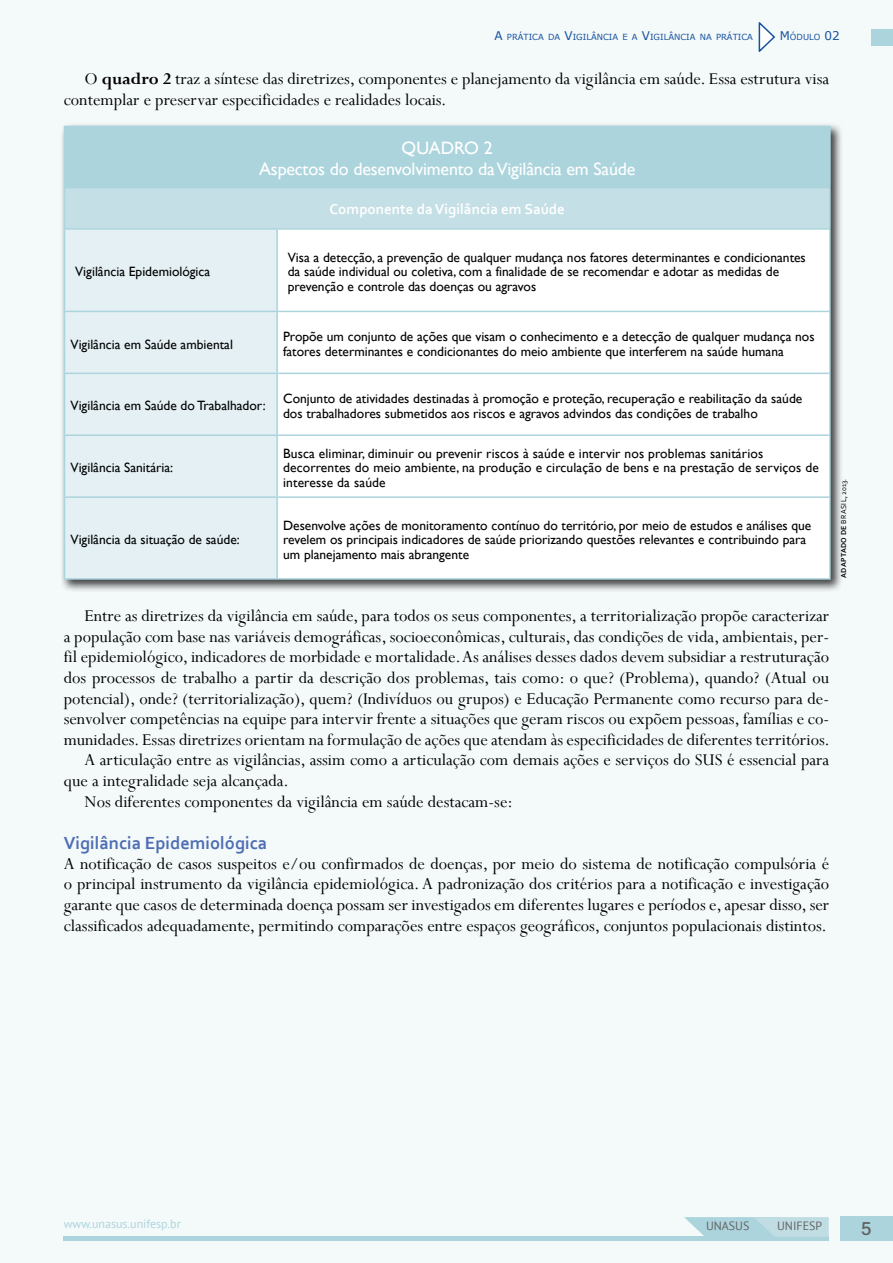
<style>
.page{position:relative;width:893px;height:1263px;background:#f4f9fa}
.page>*{position:absolute;margin:0;border:0;box-sizing:border-box;transform-origin:0 0}
.t1{font:700 19.5px "Shruti";color:#646363}
.t2{font:18.3px/20.7px "Perpetua";color:#000}
.t3{font:700 18.3px "Corbel";color:#4e6eb3}
.t4{font:18px/20.7px "Gill Sans";letter-spacing:-.01em;color:#fff;text-align:center}
.t5{font:700 15px "Corbel";color:#fff}
.t6{font:13.5px/14.7px "Gill Sans";color:#000}
.t7{font:12px "PT Sans";color:#acd4dc}
.t8{font:12px "PT Sans";color:#646363}
.t9{font:8.4px "Verdana";color:#1652a0}
.t10{font:7.5px "Corbel";letter-spacing:.04em;color:#000}
.s1{font-size:12px}
.s2{font-weight:700}
</style>
<div class="page">
<div style="left:872px;top:29px;width:21px;height:16px;background:#acd4dc"></div>
<div style="left:64px;top:1236px;width:765px;height:5px;background:#acd4dc"></div>
<div style="left:840px;top:1217px;width:53px;height:24px;background:#acd4dc"></div>
<svg style="left:684px;top:1217px;width:145px;height:20px;background:#b9dae1"></svg>
<svg style="left:758px;top:22px;width:18px;height:30px"></svg>
<div style="left:60px;top:122px;width:783px;height:470px;background:#000;opacity:.75"></div>
<div style="left:65px;top:126px;width:765px;height:62px;background:#acd4dc"></div>
<div style="left:65px;top:188px;width:765px;height:41px;background:#c4dfe5"></div>
<div style="left:65px;top:230px;width:211px;height:348px;background:#e4f0f4"></div>
<div style="left:278px;top:230px;width:551px;height:348px;background:#fff"></div>
<hr style="left:64px;top:127px;width:1px;height:60px;background:#acd4dc">
<hr style="left:64px;top:126px;width:213px;height:1px;background:#acd4dc">
<hr style="left:277px;top:126px;width:554px;height:1px;background:#acd4dc">
<hr style="left:829px;top:127px;width:2px;height:60px;background:#acd4dc">
<hr style="left:64px;top:188px;width:1px;height:40px;background:#acd4dc">
<hr style="left:64px;top:187px;width:213px;height:1px;background:#acd4dc">
<hr style="left:277px;top:187px;width:554px;height:1px;background:#acd4dc">
<hr style="left:829px;top:188px;width:2px;height:40px;background:#acd4dc">
<hr style="left:64px;top:230px;width:1px;height:81px;background:#acd4dc">
<hr style="left:64px;top:228px;width:213px;height:2px;background:#acd4dc">
<hr style="left:276px;top:230px;width:2px;height:81px;background:#acd4dc">
<hr style="left:277px;top:228px;width:554px;height:2px;background:#acd4dc">
<hr style="left:829px;top:230px;width:2px;height:81px;background:#acd4dc">
<hr style="left:64px;top:312px;width:1px;height:61px;background:#acd4dc">
<hr style="left:64px;top:311px;width:213px;height:1px;background:#acd4dc">
<hr style="left:276px;top:312px;width:2px;height:61px;background:#acd4dc">
<hr style="left:277px;top:311px;width:554px;height:1px;background:#acd4dc">
<hr style="left:829px;top:312px;width:2px;height:61px;background:#acd4dc">
<hr style="left:64px;top:374px;width:1px;height:60px;background:#acd4dc">
<hr style="left:64px;top:436px;width:1px;height:60px;background:#acd4dc">
<hr style="left:64px;top:498px;width:1px;height:80px;background:#acd4dc">
<hr style="left:64px;top:373px;width:213px;height:1px;background:#acd4dc">
<hr style="left:64px;top:434px;width:213px;height:2px;background:#acd4dc">
<hr style="left:64px;top:496px;width:213px;height:2px;background:#acd4dc">
<hr style="left:64px;top:578px;width:213px;height:2px;background:#acd4dc">
<hr style="left:276px;top:374px;width:2px;height:60px;background:#acd4dc">
<hr style="left:276px;top:436px;width:2px;height:60px;background:#acd4dc">
<hr style="left:276px;top:498px;width:2px;height:80px;background:#acd4dc">
<hr style="left:277px;top:373px;width:554px;height:1px;background:#acd4dc">
<hr style="left:829px;top:374px;width:2px;height:60px;background:#acd4dc">
<hr style="left:829px;top:436px;width:2px;height:60px;background:#acd4dc">
<hr style="left:829px;top:498px;width:2px;height:80px;background:#acd4dc">
<hr style="left:277px;top:434px;width:554px;height:2px;background:#acd4dc">
<hr style="left:277px;top:496px;width:554px;height:2px;background:#acd4dc">
<hr style="left:277px;top:578px;width:554px;height:2px;background:#acd4dc">
<p class="t9" style="left:494px;top:31px;width:260px"><span class="s1">A</span> PRÁTICA DA <span class="s1">V</span>IGILÂNCIA E A <span class="s1">V</span>IGILÂNCIA NA PRÁTICA</p>
<p class="t9" style="left:780px;top:31px;width:62px"><span class="s1">M</span>ÓDULO <span class="s1">02</span></p>
<p class="t2" style="left:64px;top:68px;width:767px;text-indent:21px">O <span class="s2">quadro 2</span> traz a síntese das diretrizes, componentes e planejamento da vigilância em saúde. Essa estrutura visa contemplar e preservar especificidades e realidades locais.</p>
<p class="t6" style="left:75px;top:265px;width:137px">Vigilância Epidemiológica</p>
<p class="t4" style="left:259px;top:138px;width:378px">QUADRO 2<br>Aspectos do desenvolvimento da Vigilância em Saúde</p>
<p class="t5" style="left:330px;top:200px;width:237px">Componente da Vigilância em Saúde</p>
<p class="t6" style="left:288px;top:250px;width:520px">Visa a detecção, a prevenção de qualquer mudança nos fatores determinantes e condicionantes da saúde individual ou coletiva, com a finalidade de se recomendar e adotar as medidas de prevenção e controle das doenças ou agravos</p>
<p class="t6" style="left:71px;top:337px;width:164px">Vigilância em Saúde ambiental</p>
<p class="t6" style="left:283px;top:330px;width:533px">Propõe um conjunto de ações que visam o conhecimento e a detecção de qualquer mudança nos fatores determinantes e condicionantes do meio ambiente que interferem na saúde humana</p>
<p class="t6" style="left:71px;top:399px;width:197px">Vigilância em Saúde do Trabalhador:</p>
<p class="t6" style="left:283px;top:391px;width:521px">Conjunto de atividades destinadas à promoção e proteção, recuperação e reabilitação da saúde dos trabalhadores submetidos aos riscos e agravos advindos das condições de trabalho</p>
<p class="t6" style="left:71px;top:461px;width:104px">Vigilância Sanitária:</p>
<p class="t6" style="left:71px;top:533px;width:171px">Vigilância da situação de saúde:</p>
<p class="t6" style="left:283px;top:446px;width:537px">Busca eliminar, diminuir ou prevenir riscos à saúde e intervir nos problemas sanitários decorrentes do meio ambiente, na produção e circulação de bens e na prestação de serviços de interesse da saúde</p>
<p class="t6" style="left:283px;top:518px;width:530px">Desenvolve ações de monitoramento contínuo do território, por meio de estudos e análises que revelem os principais indicadores de saúde priorizando questões relevantes e contribuindo para um planejamento mais abrangente</p>
<p class="t10" style="left:839px;top:578px;width:101px;rotate:-90deg"><span class="s2">ADAPTADO DE</span> BRASIL, 2013.</p>
<p class="t2" style="left:84px;top:605px;width:746px">Entre as diretrizes da vigilância em saúde, para todos os seus componentes, a territorialização propõe caracterizar</p>
<p class="t2" style="left:64px;top:626px;width:767px">a população com base nas variáveis demográficas, socioeconômicas, culturais, das condições de vida, ambientais, per-</p>
<p class="t2" style="left:64px;top:646px;width:767px">fil epidemiológico, indicadores de morbidade e mortalidade. As análises desses dados devem subsidiar a restruturação</p>
<p class="t2" style="left:64px;top:667px;width:767px">dos processos de trabalho a partir da descrição dos problemas, tais como: o que? (Problema), quando? (Atual ou</p>
<p class="t2" style="left:64px;top:687px;width:767px">potencial), onde? (territorialização), quem? (Indivíduos ou grupos) e Educação Permanente como recurso para de-</p>
<p class="t2" style="left:64px;top:708px;width:767px">senvolver competências na equipe para intervir frente a situações que geram riscos ou expõem pessoas, famílias e co-</p>
<p class="t2" style="left:64px;top:729px;width:764px">munidades. Essas diretrizes orientam na formulação de ações que atendam às especificidades de diferentes territórios.</p>
<p class="t2" style="left:84px;top:749px;width:746px">A articulação entre as vigilâncias, assim como a articulação com demais ações e serviços do SUS é essencial para</p>
<p class="t2" style="left:64px;top:770px;width:223px">que a integralidade seja alcançada.</p>
<p class="t2" style="left:84px;top:791px;width:430px">Nos diferentes componentes da vigilância em saúde destacam-se:</p>
<p class="t3" style="left:64px;top:832px;width:205px">Vigilância Epidemiológica</p>
<p class="t2" style="left:64px;top:853px;width:767px;text-align:justify">A notificação de casos suspeitos e/ou confirmados de doenças, por meio do sistema de notificação compulsória é o principal instrumento da vigilância epidemiológica. A padronização dos critérios para a notificação e investigação garante que casos de determinada doença possam ser investigados em diferentes lugares e períodos e, apesar disso, ser classificados adequadamente, permitindo comparações entre espaços geográficos, conjuntos populacionais distintos.</p>
<p class="t7" style="left:64px;top:1216px;width:118px">www.unasus.unifesp.br</p>
<p class="t8" style="left:706px;top:1218px;width:45px">UNASUS</p>
<p class="t8" style="left:777px;top:1218px;width:47px">UNIFESP</p>
<p class="t1" style="left:861px;top:1217px;width:12px">5</p>
</div>
